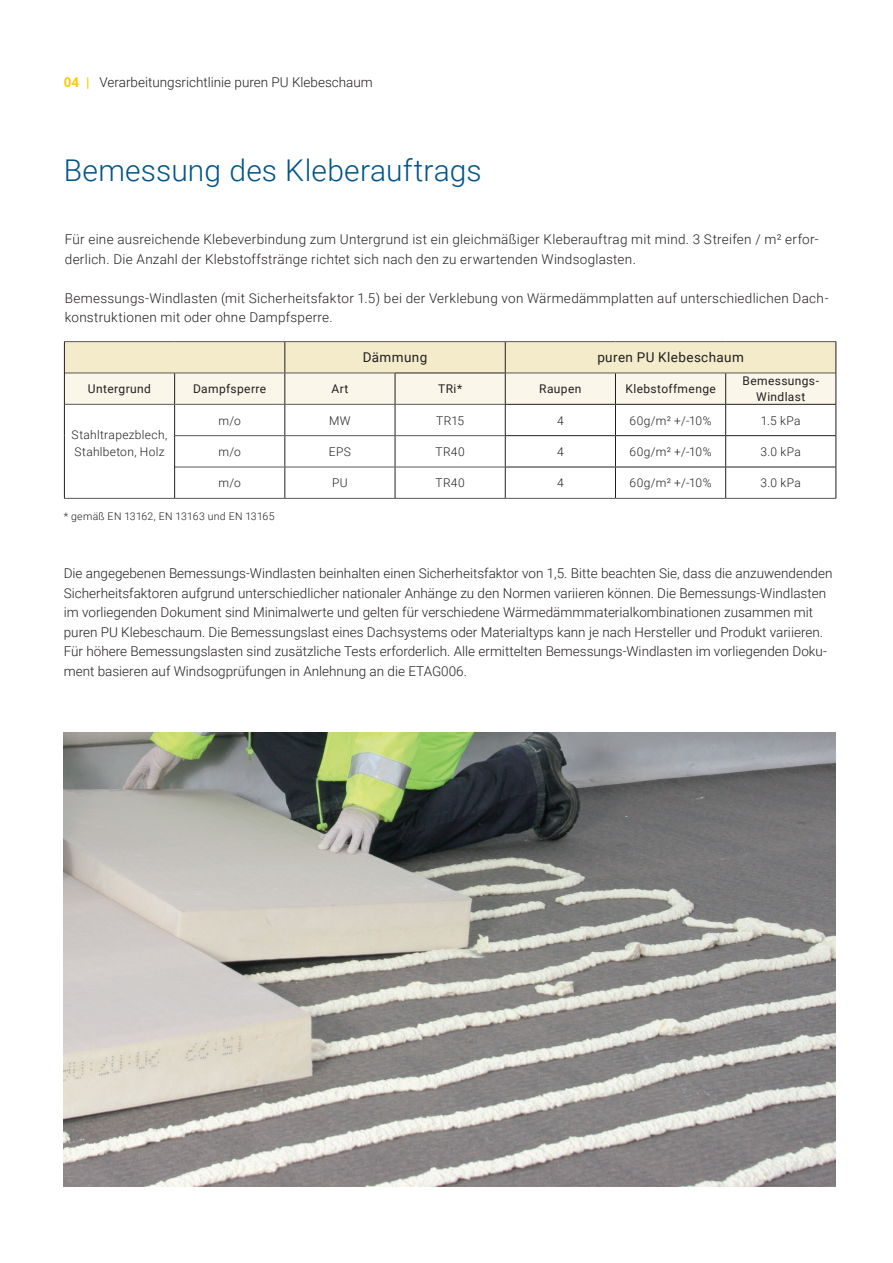
<style>
.page{position:relative;width:893px;height:1263px;background:#fff}
.page>*{position:absolute;margin:0;border:0;box-sizing:border-box;transform-origin:0 0}
.t1{font:300 30px "Roboto";letter-spacing:.005em;color:#005489}
.t2{font:300 13.5px/19.5px "Roboto";color:#231f20}
.t3{font:300 13.5px/19.5px "Roboto";letter-spacing:.02em;color:#231f20}
.Tabellenkörper{font:13.5px "Roboto";letter-spacing:.03em;color:#231f20}
.Tabellenkörper-2{font:300 12px "Roboto";letter-spacing:.03em;color:#231f20}
.Tabellenkörper-3{font:12px "Roboto";letter-spacing:.035em;color:#231f20}
.t4{font:300 10.5px "Roboto";letter-spacing:.03em;color:#231f20}
.s1{font-weight:700;color:#feca0a}
</style>
<div class="page">
<img style="left:64px;top:733px;width:772px;height:453px">
<svg style="left:65px;top:342px;width:770px;height:62px"></svg>
<hr style="left:64px;top:341px;width:111px;height:1px;background:#57585a">
<hr style="left:175px;top:341px;width:110px;height:1px;background:#57585a">
<hr style="left:285px;top:341px;width:110px;height:1px;background:#57585a">
<hr style="left:395px;top:341px;width:110px;height:1px;background:#57585a">
<hr style="left:505px;top:341px;width:110px;height:1px;background:#57585a">
<hr style="left:615px;top:341px;width:111px;height:1px;background:#57585a">
<hr style="left:726px;top:341px;width:110px;height:1px;background:#57585a">
<hr style="left:65px;top:373px;width:110px;height:1px;background:#57585a">
<hr style="left:175px;top:373px;width:110px;height:1px;background:#57585a">
<hr style="left:285px;top:373px;width:110px;height:1px;background:#57585a">
<hr style="left:506px;top:373px;width:109px;height:1px;background:#57585a">
<hr style="left:615px;top:373px;width:111px;height:1px;background:#57585a">
<hr style="left:726px;top:373px;width:109px;height:1px;background:#57585a">
<hr style="left:64px;top:342px;width:1px;height:31px;background:#231f20">
<hr style="left:284px;top:342px;width:1px;height:31px;background:#231f20">
<hr style="left:505px;top:342px;width:1px;height:31px;background:#231f20">
<hr style="left:835px;top:342px;width:1px;height:31px;background:#231f20">
<hr style="left:64px;top:373px;width:1px;height:31px;background:#231f20">
<hr style="left:174px;top:373px;width:1px;height:31px;background:#231f20">
<hr style="left:284px;top:373px;width:1px;height:31px;background:#231f20">
<hr style="left:395px;top:373px;width:111px;height:1px;background:#231f20">
<hr style="left:395px;top:373px;width:1px;height:31px;background:#231f20">
<hr style="left:505px;top:373px;width:1px;height:31px;background:#231f20">
<hr style="left:615px;top:373px;width:1px;height:31px;background:#231f20">
<hr style="left:725px;top:373px;width:1px;height:31px;background:#231f20">
<hr style="left:835px;top:373px;width:1px;height:31px;background:#231f20">
<hr style="left:65px;top:404px;width:110px;height:1px;background:#57585a">
<hr style="left:175px;top:404px;width:110px;height:1px;background:#57585a">
<hr style="left:285px;top:404px;width:110px;height:1px;background:#57585a">
<hr style="left:395px;top:404px;width:110px;height:1px;background:#57585a">
<hr style="left:175px;top:435px;width:110px;height:1px;background:#57585a">
<hr style="left:285px;top:435px;width:110px;height:1px;background:#57585a">
<hr style="left:395px;top:435px;width:110px;height:1px;background:#57585a">
<hr style="left:175px;top:467px;width:110px;height:1px;background:#57585a">
<hr style="left:285px;top:467px;width:110px;height:1px;background:#57585a">
<hr style="left:395px;top:467px;width:110px;height:1px;background:#57585a">
<hr style="left:64px;top:498px;width:111px;height:1px;background:#57585a">
<hr style="left:175px;top:498px;width:110px;height:1px;background:#57585a">
<hr style="left:285px;top:498px;width:110px;height:1px;background:#57585a">
<hr style="left:395px;top:498px;width:110px;height:1px;background:#57585a">
<hr style="left:505px;top:498px;width:110px;height:1px;background:#57585a">
<hr style="left:615px;top:498px;width:111px;height:1px;background:#57585a">
<hr style="left:726px;top:498px;width:110px;height:1px;background:#57585a">
<hr style="left:64px;top:404px;width:1px;height:32px;background:#231f20">
<hr style="left:174px;top:405px;width:1px;height:31px;background:#231f20">
<hr style="left:284px;top:405px;width:1px;height:30px;background:#231f20">
<hr style="left:395px;top:405px;width:1px;height:30px;background:#231f20">
<hr style="left:505px;top:404px;width:110px;height:1px;background:#231f20">
<hr style="left:505px;top:405px;width:1px;height:30px;background:#231f20">
<hr style="left:615px;top:404px;width:111px;height:1px;background:#231f20">
<hr style="left:615px;top:405px;width:1px;height:30px;background:#231f20">
<hr style="left:726px;top:404px;width:110px;height:1px;background:#231f20">
<hr style="left:725px;top:405px;width:1px;height:30px;background:#231f20">
<hr style="left:835px;top:405px;width:1px;height:30px;background:#231f20">
<hr style="left:64px;top:436px;width:1px;height:31px;background:#231f20">
<hr style="left:174px;top:436px;width:1px;height:31px;background:#231f20">
<hr style="left:284px;top:436px;width:1px;height:31px;background:#231f20">
<hr style="left:395px;top:436px;width:1px;height:31px;background:#231f20">
<hr style="left:505px;top:435px;width:110px;height:1px;background:#231f20">
<hr style="left:505px;top:436px;width:1px;height:31px;background:#231f20">
<hr style="left:615px;top:435px;width:111px;height:1px;background:#231f20">
<hr style="left:615px;top:436px;width:1px;height:31px;background:#231f20">
<hr style="left:726px;top:435px;width:110px;height:1px;background:#231f20">
<hr style="left:725px;top:436px;width:1px;height:31px;background:#231f20">
<hr style="left:835px;top:436px;width:1px;height:31px;background:#231f20">
<hr style="left:64px;top:467px;width:1px;height:31px;background:#231f20">
<hr style="left:174px;top:467px;width:1px;height:31px;background:#231f20">
<hr style="left:284px;top:467px;width:1px;height:31px;background:#231f20">
<hr style="left:395px;top:467px;width:1px;height:31px;background:#231f20">
<hr style="left:505px;top:467px;width:110px;height:1px;background:#231f20">
<hr style="left:505px;top:467px;width:1px;height:31px;background:#231f20">
<hr style="left:615px;top:467px;width:111px;height:1px;background:#231f20">
<hr style="left:615px;top:467px;width:1px;height:31px;background:#231f20">
<hr style="left:726px;top:467px;width:110px;height:1px;background:#231f20">
<hr style="left:725px;top:467px;width:1px;height:31px;background:#231f20">
<hr style="left:835px;top:467px;width:1px;height:31px;background:#231f20">
<p class="t2" style="left:64px;top:72px;width:311px"><span class="s1">04 |</span> Verarbeitungsrichtlinie puren PU Klebeschaum</p>
<p class="t1" style="left:64px;top:149px;width:419px">Bemessung des Kleberauftrags</p>
<p class="t3" style="left:65px;top:229px;width:755px">Für eine ausreichende Klebeverbindung zum Untergrund ist ein gleichmäßiger Kleberauftrag mit mind. 3 Streifen / m² erfor&shy;derlich. Die Anzahl der Klebstoffstränge richtet sich nach den zu erwartenden Windsoglasten.</p>
<p class="t3" style="left:65px;top:287px;width:765px">Bemessungs-Windlasten (mit Sicherheitsfaktor 1.5) bei der Verklebung von Wärmedämmplatten auf unterschiedlichen Dach&shy;konstruktionen mit oder ohne Dampfsperre.</p>
<p class="Tabellenkörper" style="left:363px;top:348px;width:66px">Dämmung</p>
<p class="Tabellenkörper" style="left:597px;top:348px;width:148px">puren PU Klebeschaum</p>
<p class="Tabellenkörper-3" style="left:88px;top:380px;width:65px">Untergrund</p>
<p class="Tabellenkörper-3" style="left:193px;top:380px;width:75px">Dampfsperre</p>
<p class="Tabellenkörper-3" style="left:331px;top:380px;width:19px">Art</p>
<p class="Tabellenkörper-3" style="left:438px;top:380px;width:26px">TRi*</p>
<p class="Tabellenkörper-3" style="left:539px;top:380px;width:44px">Raupen</p>
<p class="Tabellenkörper-3" style="left:625px;top:380px;width:92px">Klebstoffmenge</p>
<p class="Tabellenkörper-3" style="left:742px;top:372px;width:78px">Bemessungs-</p>
<p class="Tabellenkörper-3" style="left:756px;top:389px;width:51px">Windlast</p>
<p class="Tabellenkörper-2" style="left:219px;top:412px;width:24px">m/o</p>
<p class="Tabellenkörper-2" style="left:329px;top:412px;width:23px">MW</p>
<p class="Tabellenkörper-2" style="left:436px;top:412px;width:30px">TR15</p>
<p class="Tabellenkörper-2" style="left:557px;top:412px;width:8px">4</p>
<p class="Tabellenkörper-2" style="left:630px;top:412px;width:84px">60g/m² +/-10%</p>
<p class="Tabellenkörper-2" style="left:761px;top:412px;width:41px">1.5 kPa</p>
<p class="Tabellenkörper-2" style="left:219px;top:443px;width:24px">m/o</p>
<p class="Tabellenkörper-2" style="left:329px;top:443px;width:24px">EPS</p>
<p class="Tabellenkörper-2" style="left:435px;top:443px;width:31px">TR40</p>
<p class="Tabellenkörper-2" style="left:557px;top:443px;width:8px">4</p>
<p class="Tabellenkörper-2" style="left:630px;top:443px;width:84px">60g/m² +/-10%</p>
<p class="Tabellenkörper-2" style="left:760px;top:443px;width:42px">3.0 kPa</p>
<p class="Tabellenkörper-2" style="left:219px;top:474px;width:24px">m/o</p>
<p class="Tabellenkörper-2" style="left:332px;top:474px;width:17px">PU</p>
<p class="Tabellenkörper-2" style="left:435px;top:474px;width:31px">TR40</p>
<p class="Tabellenkörper-2" style="left:557px;top:474px;width:8px">4</p>
<p class="Tabellenkörper-2" style="left:630px;top:474px;width:84px">60g/m² +/-10%</p>
<p class="Tabellenkörper-2" style="left:760px;top:474px;width:42px">3.0 kPa</p>
<p class="t4" style="left:64px;top:509px;width:212px">* gemäß EN 13162, EN 13163 und EN 13165</p>
<p class="Tabellenkörper-2" style="left:72px;top:427px;width:97px">Stahltrapezblech,</p>
<p class="Tabellenkörper-2" style="left:74px;top:443px;width:92px">Stahlbeton, Holz</p>
<p class="t2" style="left:64px;top:563px;width:770px">Die angegebenen Bemessungs-Windlasten beinhalten einen Sicherheitsfaktor von 1,5. Bitte beachten Sie, dass die anzuwendenden</p>
<p class="t2" style="left:64px;top:583px;width:764px">Sicherheitsfaktoren aufgrund unterschiedlicher nationaler Anhänge zu den Normen variieren können. Die Bemessungs-Windlasten</p>
<p class="t2" style="left:64px;top:602px;width:751px">im vorliegenden Dokument sind Minimalwerte und gelten für verschiedene Wärmedämmmaterialkombinationen zusammen mit</p>
<p class="t2" style="left:64px;top:622px;width:761px">puren PU Klebeschaum. Die Bemessungslast eines Dachsystems oder Materialtyps kann je nach Hersteller und Produkt variieren.</p>
<p class="t2" style="left:64px;top:641px;width:765px">Für höhere Bemessungslasten sind zusätzliche Tests erforderlich. Alle ermittelten Bemessungs-Windlasten im vorliegenden Doku&shy;ment basieren auf Windsogprüfungen in Anlehnung an die ETAG006.</p>
</div>
